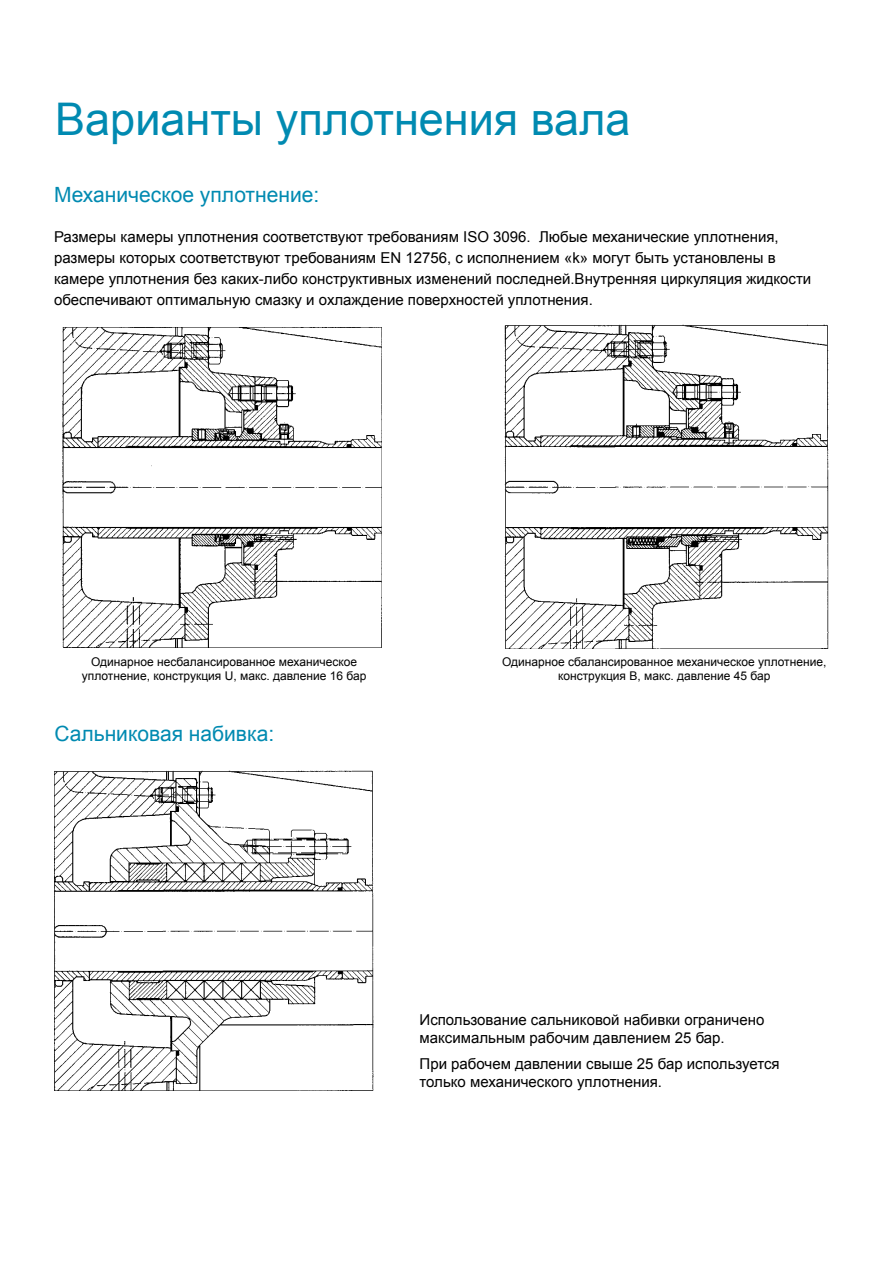
<style>
.page{position:relative;width:893px;height:1263px;background:#fff}
.page>*{position:absolute;margin:0;border:0;box-sizing:border-box;transform-origin:0 0}
.t1{font:45px "Arial";color:#008ab1}
.t2{font:21px "Arial";color:#008ab1}
.t3{font:15px/21px "Arial";color:#000}
.t4{font:12px/13.5px "Arial";color:#000;text-align:center}
</style>
<div class="page">
<img style="left:63px;top:327px;width:319px;height:320px">
<img style="left:505px;top:325px;width:323px;height:324px">
<img style="left:54px;top:771px;width:319px;height:319px">
<h1 class="t1" style="left:55px;top:90px;width:577px">Варианты уплотнения вала</h1>
<h2 class="t2" style="left:54px;top:180px;width:267px">Механическое уплотнение:</h2>
<p class="t3" style="left:54px;top:226px;width:759px">Размеры камеры уплотнения соответствуют требованиям ISO 3096. Любые механические уплотнения, размеры которых соответствуют требованиям EN 12756, с исполнением «k» могут быть установлены в камере уплотнения без каких-либо конструктивных изменений последней.Внутренняя циркуляция жидкости обеспечивают оптимальную смазку и охлаждение поверхностей уплотнения.</p>
<p class="t4" style="left:82px;top:655px;width:286px">Одинарное несбалансированное механическое уплотнение, конструкция U, макс. давление 16 бар</p>
<p class="t4" style="left:502px;top:655px;width:326px">Одинарное сбалансированное механическое уплотнение, конструкция B, макс. давление 45 бар</p>
<h2 class="t2" style="left:54px;top:720px;width:221px">Сальниковая набивка:</h2>
<p class="t3" style="left:420px;top:1010px;width:346px;line-height:18px">Использование сальниковой набивки ограничено максимальным рабочим давлением 25 бар.</p>
<p class="t3" style="left:420px;top:1055px;width:362px;line-height:18px">При рабочем давлении свыше 25 бар используется только механического уплотнения.</p>
</div>
